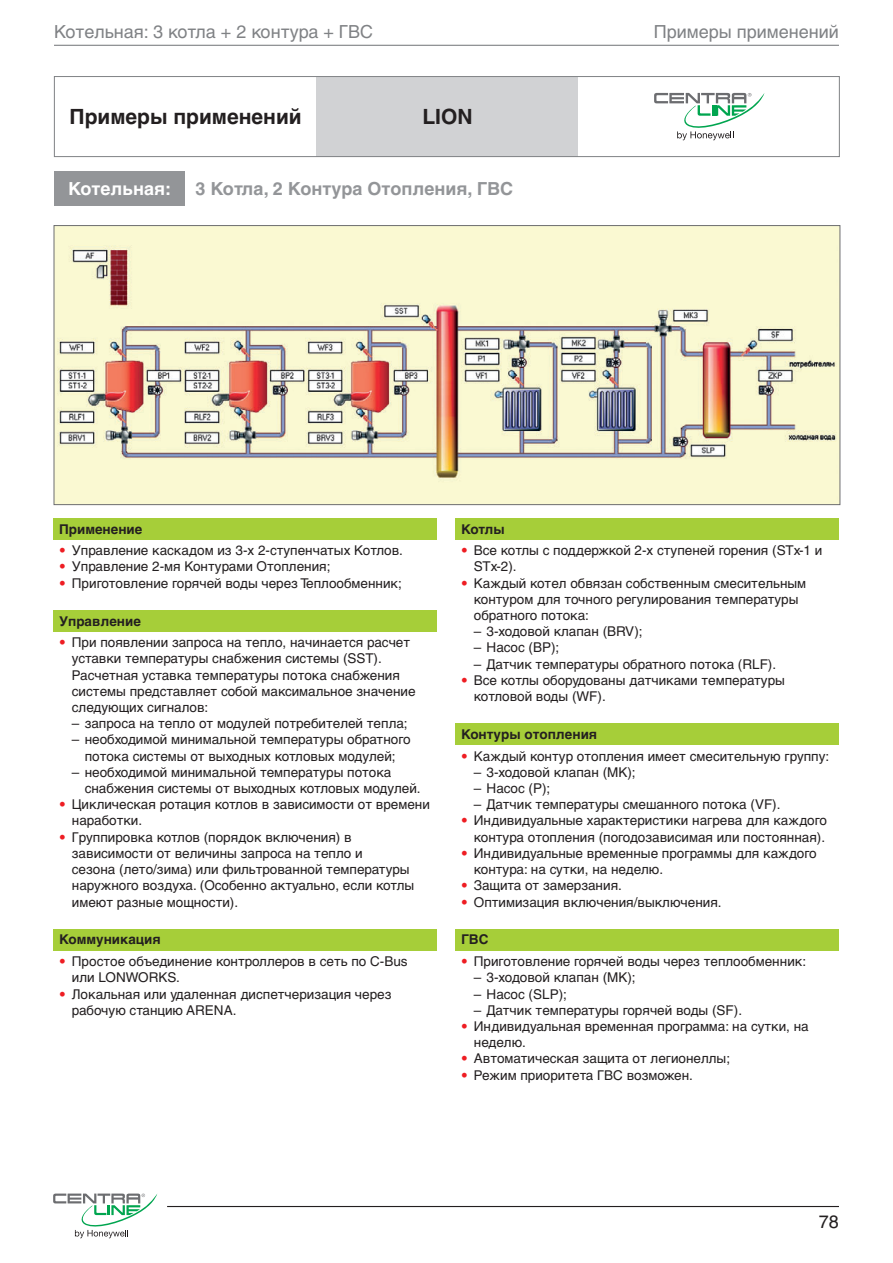
<style>
.page{position:relative;width:893px;height:1263px;background:#fff}
.page>*{position:absolute;margin:0;border:0;box-sizing:border-box;transform-origin:0 0}
.t1{font:700 21px "Helvetica LT Std";color:#231f20}
.t2{font:18px "Helvetica LT Std";color:#808285}
.t3{font:700 18px "Helvetica LT Std";color:#939598}
.t4{font:700 18px "Helvetica LT Std";color:#fff}
.t5{font:18px "Helvetica LT Std";color:#231f20}
.t6{font:13.5px/16.2px "Helvetica LT Std";color:#231f20}
.t7{font:700 13.5px "Helvetica LT Std";color:#231f20}
.s1{font-style:italic;color:#ee1d23}
</style>
<div class="page">
<hr style="left:54px;top:45px;width:785px;height:1px;background:#808285">
<hr style="left:167px;top:1206px;width:672px;height:1px;background:#231f20">
<svg style="left:53px;top:1193px;width:104px;height:45px"></svg>
<div style="left:317px;top:77px;width:261px;height:79px;background:#d1d2d4"></div>
<svg style="left:654px;top:93px;width:110px;height:47px"></svg>
<div style="left:54px;top:76px;width:786px;height:81px;border:1px solid #808285"></div>
<div style="left:54px;top:171px;width:131px;height:35px;background:#939598"></div>
<div style="left:53px;top:518px;width:384px;height:22px;background:#a6ce39"></div>
<div style="left:53px;top:610px;width:384px;height:21px;background:#a6ce39"></div>
<div style="left:53px;top:929px;width:384px;height:21px;background:#a6ce39"></div>
<div style="left:455px;top:518px;width:384px;height:22px;background:#a6ce39"></div>
<div style="left:455px;top:723px;width:384px;height:22px;background:#a6ce39"></div>
<div style="left:455px;top:929px;width:384px;height:21px;background:#a6ce39"></div>
<div style="left:54px;top:226px;width:786px;height:279px;background:#faf9d2"></div>
<img style="left:58px;top:246px;width:778px;height:232px">
<p class="t2" style="left:54px;top:22px;width:321px">Котельная: 3 котла + 2 контура + ГВС</p>
<p class="t1" style="left:70px;top:104px;width:234px">Примеры применений</p>
<p class="t1" style="left:422px;top:104px;width:52px">LION</p>
<p class="t4" style="left:68px;top:178px;width:104px">Котельная:</p>
<p class="t3" style="left:196px;top:178px;width:319px">3 Котла, 2 Контура Отопления, ГВС</p>
<p class="t2" style="left:654px;top:22px;width:187px">Примеры применений</p>
<p class="t7" style="left:59px;top:521px;width:85px">Применение</p>
<p class="t6" style="left:59px;top:542px;width:345px"><span class="s1">•</span> Управление каскадом из 3-х 2-ступенчатых Котлов.</p>
<p class="t6" style="left:59px;top:559px;width:273px"><span class="s1">•</span> Управление 2-мя Контурами Отопления;</p>
<p class="t6" style="left:59px;top:575px;width:344px"><span class="s1">•</span> Приготовление горячей воды через Теплообменник;</p>
<p class="t7" style="left:59px;top:613px;width:83px">Управление</p>
<p class="t6" style="left:72px;top:634px;width:345px;text-indent:-13px"><span class="s1">•</span> При появлении запроса на тепло, начинается расчет уставки температуры снабжения системы (SST).<br>Расчетная уставка температуры потока снабжения системы представляет собой максимальное значение следующих сигналов:</p>
<p class="t6" style="left:72px;top:715px;width:337px">– запроса на тепло от модулей потребителей тепла;</p>
<p class="t6" style="left:72px;top:732px;width:340px;text-align:center">– необходимой минимальной температуры обратного потока системы от выходных котловых модулей;</p>
<p class="t6" style="left:85px;top:764px;width:338px;text-indent:-13px">– необходимой минимальной температуры потока снабжения системы от выходных котловых модулей.</p>
<p class="t6" style="left:72px;top:796px;width:359px;text-indent:-13px"><span class="s1">•</span> Циклическая ротация котлов в зависимости от времени наработки.</p>
<p class="t6" style="left:72px;top:829px;width:344px;text-indent:-13px"><span class="s1">•</span> Группировка котлов (порядок включения) в зависимости от величины запроса на тепло и<br>сезона (лето/зима) или фильтрованной температуры наружного воздуха. (Особенно актуально, если котлы имеют разные мощности).</p>
<p class="t7" style="left:59px;top:931px;width:103px">Коммуникация</p>
<p class="t6" style="left:72px;top:953px;width:337px;text-indent:-13px"><span class="s1">•</span> Простое объединение контроллеров в сеть по С-Bus или LONWORKS.</p>
<p class="t6" style="left:72px;top:986px;width:321px;text-indent:-13px"><span class="s1">•</span> Локальная или удаленная диспетчеризация через рабочую станцию ARENA.</p>
<p class="t7" style="left:461px;top:521px;width:45px">Котлы</p>
<p class="t6" style="left:474px;top:542px;width:350px;text-indent:-13px"><span class="s1">•</span> Все котлы с поддержкой 2-х ступеней горения (STx-1 и<br>STx-2).</p>
<p class="t6" style="left:474px;top:575px;width:334px;text-indent:-13px"><span class="s1">•</span> Каждый котел обвязан собственным смесительным контуром для точного регулирования температуры обратного потока:</p>
<p class="t6" style="left:474px;top:623px;width:170px">– 3-ходовой клапан (BRV);</p>
<p class="t6" style="left:474px;top:640px;width:87px">– Насос (BP);</p>
<p class="t6" style="left:474px;top:656px;width:304px">– Датчик температуры обратного потока (RLF).</p>
<p class="t6" style="left:474px;top:672px;width:313px;text-indent:-13px"><span class="s1">•</span> Все котлы оборудованы датчиками температуры котловой воды (WF).</p>
<p class="t7" style="left:461px;top:726px;width:138px">Контуры отопления</p>
<p class="t6" style="left:461px;top:748px;width:370px"><span class="s1">•</span> Каждый контур отопления имеет смесительную группу:</p>
<p class="t6" style="left:474px;top:764px;width:163px">– 3-ходовой клапан (MK);</p>
<p class="t6" style="left:474px;top:780px;width:78px">– Насос (P);</p>
<p class="t6" style="left:474px;top:796px;width:308px">– Датчик температуры смешанного потока (VF).</p>
<p class="t6" style="left:461px;top:813px;width:367px;text-align:right"><span class="s1">•</span> Индивидуальные характеристики нагрева для каждого контура отопления (погодозависимая или постоянная).</p>
<p class="t6" style="left:474px;top:845px;width:344px;text-indent:-13px"><span class="s1">•</span> Индивидуальные временные программы для каждого контура: на сутки, на неделю.</p>
<p class="t6" style="left:461px;top:877px;width:162px"><span class="s1">•</span> Защита от замерзания.</p>
<p class="t6" style="left:461px;top:894px;width:262px"><span class="s1">•</span> Оптимизация включения/выключения.</p>
<p class="t7" style="left:461px;top:931px;width:29px">ГВС</p>
<p class="t6" style="left:461px;top:953px;width:346px"><span class="s1">•</span> Приготовление горячей воды через теплообменник:</p>
<p class="t6" style="left:474px;top:969px;width:163px">– 3-ходовой клапан (MK);</p>
<p class="t6" style="left:474px;top:986px;width:95px">– Насос (SLP);</p>
<p class="t6" style="left:474px;top:1002px;width:270px">– Датчик температуры горячей воды (SF).</p>
<p class="t6" style="left:474px;top:1018px;width:336px;text-indent:-13px"><span class="s1">•</span> Индивидуальная временная программа: на сутки, на неделю.</p>
<p class="t6" style="left:461px;top:1050px;width:271px"><span class="s1">•</span> Автоматическая защита от легионеллы;</p>
<p class="t6" style="left:461px;top:1067px;width:233px"><span class="s1">•</span> Режим приоритета ГВС возможен.</p>
<p class="t5" style="left:819px;top:1211px;width:22px">78</p>
</div>
